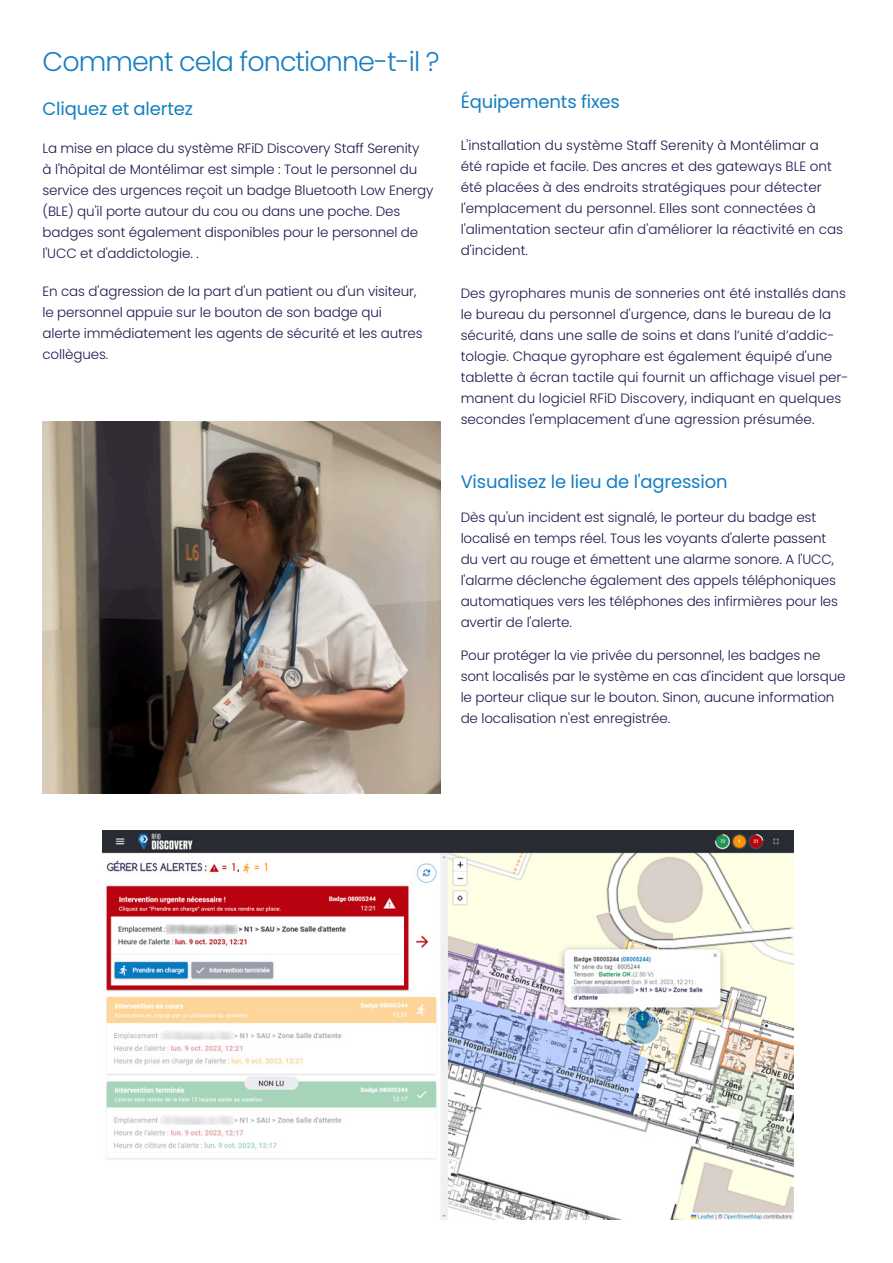
<style>
.page{position:relative;width:893px;height:1263px;background:#fff}
.page>*{position:absolute;margin:0;border:0;box-sizing:border-box;transform-origin:0 0}
.Texte{font:300 27px "Poppins";letter-spacing:-.035em;color:#167ec2}
.Titre2{font:18px "Poppins";letter-spacing:-.01em;color:#167ec2}
.Texte-2{font:300 13.5px/21px "Poppins";letter-spacing:-.01em;color:#1e1a4e}
.Titre2-2{font:300 13.5px/21px "Poppins";color:#1e1a4e}
</style>
<div class="page">
<img style="left:43px;top:421px;width:397px;height:372px">
<img style="left:102px;top:831px;width:691px;height:388px">
<p class="Texte" style="left:43px;top:46px;width:399px">Comment cela fonctionne-t-il ?</p>
<p class="Titre2" style="left:43px;top:98px;width:152px">Cliquez et alertez</p>
<p class="Texte-2" style="left:43px;top:138px;width:392px">La mise en place du système RFiD Discovery Staff Serenity<br>à l'hôpital de Montélimar est simple : Tout le personnel du service des urgences reçoit un badge Bluetooth Low Energy (BLE) qu'il porte autour du cou ou dans une poche. Des badges sont également disponibles pour le personnel de l'UCC et d'addictologie. .</p>
<p class="Texte-2" style="left:43px;top:281px;width:382px">En cas d'agression de la part d'un patient ou d'un visiteur, le personnel appuie sur le bouton de son badge qui alerte immédiatement les agents de sécurité et les autres collègues.</p>
<p class="Titre2" style="left:461px;top:91px;width:161px">Équipements fixes</p>
<p class="Titre2-2" style="left:461px;top:135px;width:384px">L'installation du système Staff Serenity à Montélimar a été rapide et facile. Des ancres et des gateways BLE ont été placées à des endroits stratégiques pour détecter l'emplacement du personnel. Elles sont connectées à l'alimentation secteur afin d'améliorer la réactivité en cas d'incident.</p>
<p class="Titre2-2" style="left:461px;top:283px;width:389px">Des gyrophares munis de sonneries ont été installés dans le bureau du personnel d'urgence, dans le bureau de la sécurité, dans une salle de soins et dans l’unité d’addic&shy;tologie. Chaque gyrophare est également équipé d'une tablette à écran tactile qui fournit un affichage visuel per&shy;manent du logiciel RFiD Discovery, indiquant en quelques secondes l'emplacement d'une agression présumée.</p>
<p class="Titre2" style="left:461px;top:471px;width:268px">Visualisez le lieu de l'agression</p>
<p class="Texte-2" style="left:461px;top:506px;width:379px">Dès qu'un incident est signalé, le porteur du badge est localisé en temps réel. Tous les voyants d'alerte passent du vert au rouge et émettent une alarme sonore. A l'UCC, l'alarme déclenche également des appels téléphoniques automatiques vers les téléphones des infirmières pour les avertir de l'alerte.</p>
<p class="Texte-2" style="left:461px;top:645px;width:386px">Pour protéger la vie privée du personnel, les badges ne sont localisés par le système en cas d'incident que lorsque le porteur clique sur le bouton. Sinon, aucune information de localisation n'est enregistrée.</p>
</div>
